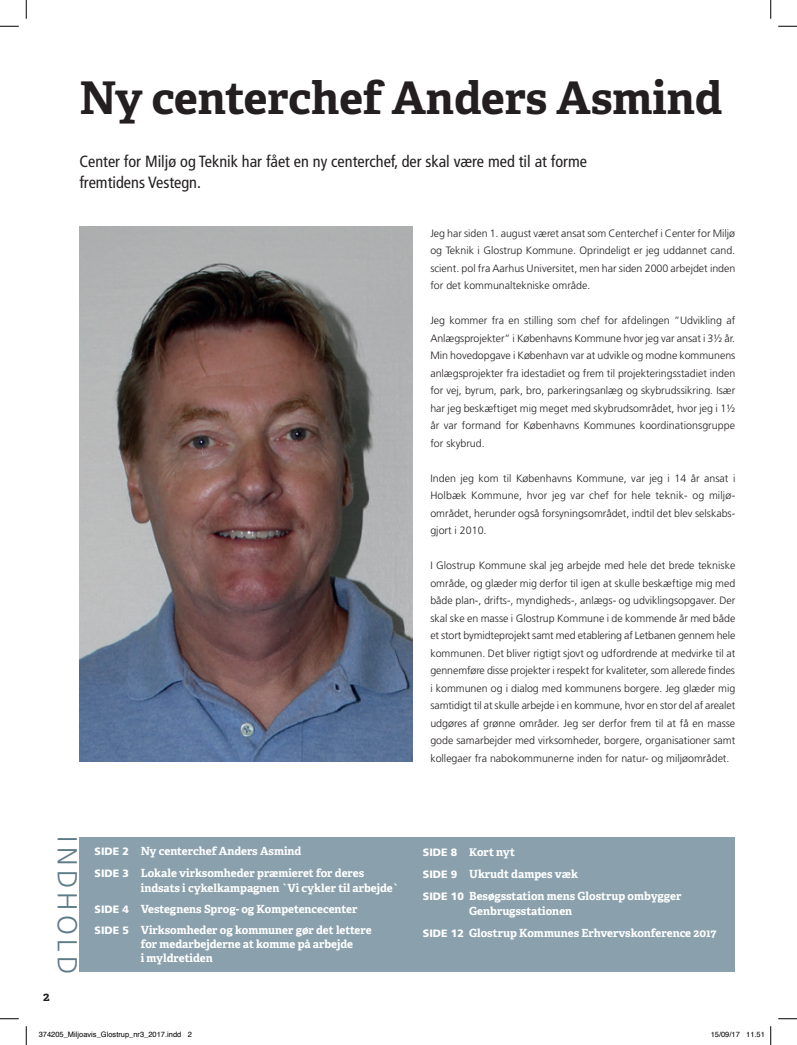
<style>
.page{position:relative;width:797px;height:1045px;background:#fff}
.page>*{position:absolute;margin:0;border:0;box-sizing:border-box;transform-origin:0 0}
.t1{font:700 45px "Adelle Basic";color:#231f20}
.t2{font:300 27.5px "Frutiger";letter-spacing:.16em;color:#5e7b88}
.t3{font:condensed 16.25px/21.2px "Frutiger LT Std";color:#231f20}
.t4{font:700 12.5px "Adelle Basic";color:#231f20}
.t5{font:700 11.25px/22.1px "Adelle Basic";color:#fff}
.t6{font:300 10.62px/17.5px "Frutiger LT Std";color:#231f20;text-align:justify}
.t7{font:7.5px "Helvetica";color:#000}
.s1{font-family:"Frutiger";font-weight:900;font-size:10.62px}
.s2{font-size:10.62px}
</style>
<div class="page">
<div style="left:79px;top:838px;width:656px;height:134px;background:#8aa1ad"></div>
<img style="left:79px;top:227px;width:333px;height:535px">
<svg style="left:0;top:25px;width:19px;height:2px"></svg>
<svg style="left:778px;top:25px;width:19px;height:2px"></svg>
<svg style="left:0;top:1018px;width:19px;height:1px"></svg>
<svg style="left:778px;top:1018px;width:19px;height:1px"></svg>
<svg style="left:25px;top:0;width:2px;height:19px"></svg>
<svg style="left:25px;top:1026px;width:2px;height:19px"></svg>
<svg style="left:770px;top:0;width:1px;height:19px"></svg>
<svg style="left:770px;top:1026px;width:1px;height:19px"></svg>
<h1 class="t1" style="left:79px;top:69px;width:644px">Ny centerchef Anders Asmind</h1>
<h3 class="t3" style="left:79px;top:151px;width:509px">Center for Miljø og Teknik har fået en ny centerchef, der skal være med til at forme fremtidens Vestegn.</h3>
<p class="t6" style="left:430px;top:224px;width:306px">Jeg har siden 1. august været ansat som Centerchef i Center for Miljø og Teknik i Glostrup Kommune. Oprindeligt er jeg uddannet cand. scient. pol fra Aarhus Universitet, men har siden 2000 arbejdet inden for det kommunaltekniske område.</p>
<p class="t6" style="left:430px;top:312px;width:306px">Jeg kommer fra en stilling som chef for afdelingen ”Udvikling af Anlægsprojekter” i Københavns Kommune hvor jeg var ansat i 3½ år.<br>Min hovedopgave i København var at udvikle og modne kommunens anlægsprojekter fra idestadiet og frem til projekteringsstadiet inden for vej, byrum, park, bro, parkeringsanlæg og skybrudssikring. Især har jeg beskæftiget mig meget med skybrudsområdet, hvor jeg i 1½ år var formand for Københavns Kommunes koordinationsgruppe for skybrud.</p>
<p class="t6" style="left:430px;top:469px;width:306px">Inden jeg kom til Københavns Kommune, var jeg i 14 år ansat i Holbæk Kommune, hvor jeg var chef for hele teknik- og miljø&shy;området, herunder også forsyningsområdet, indtil det blev selskabs&shy;gjort i 2010.</p>
<p class="t6" style="left:430px;top:557px;width:306px">I Glostrup Kommune skal jeg arbejde med hele det brede tekniske område, og glæder mig derfor til igen at skulle beskæftige mig med både plan-, drifts-, myndigheds-, anlægs- og udviklingsopgaver. Der skal ske en masse i Glostrup Kommune i de kommende år med både et stort bymidteprojekt samt med etablering af Letbanen gennem hele kommunen. Det bliver rigtigt sjovt og udfordrende at medvirke til at gennemføre disse projekter i respekt for kvaliteter, som allerede findes i kommunen og i dialog med kommunens borgere. Jeg glæder mig samtidigt til at skulle arbejde i en kommune, hvor en stor del af arealet udgøres af grønne områder. Jeg ser derfor frem til at få en masse gode samarbejder med virksomheder, borgere, organisationer samt kollegaer fra nabokommunerne inden for natur- og miljøområdet.</p>
<h2 class="t2" style="left:83px;top:836px;width:140px;rotate:90deg">INDHOLD</h2>
<p class="t5" style="left:94px;top:840px;width:271px"><span class="s1">SIDE 2</span> Ny centerchef Anders Asmind<br><span class="s1">SIDE 3</span> Lokale virksomheder præmieret for deres</p>
<p class="t5" style="left:94px;top:878px;width:305px;line-height:20.9px;text-indent:46px">indsats i cykelkampagnen `Vi cykler til arbejde`<br><span class="s1">SIDE 4</span> Vestegnens Sprog- og Kompetencecenter<br><span class="s1">SIDE 5</span> Virksomheder og kommuner gør det lettere</p>
<p class="t5" style="left:141px;top:937px;width:214px;line-height:13.8px">for medarbejderne at komme på arbejde i myldretiden</p>
<p class="t4" style="left:43px;top:988px;width:8px">2</p>
<p class="t5" style="left:423px;top:840px;width:260px"><span class="s1">SIDE 8</span> <span class="s2">K</span>ort nyt<br><span class="s1">SIDE 9</span> Ukrudt dampes væk<br><span class="s1">SIDE 10</span> Besøgsstation mens Glostrup ombygger</p>
<p class="t5" style="left:423px;top:900px;width:295px;text-indent:46px">Genbrugsstationen<br><span class="s1">SIDE 12</span> Glostrup Kommunes Erhvervskonference 2017</p>
<p class="t7" style="left:39px;top:1029px;width:154px">374205_Miljoavis_Glostrup_nr3_2017.indd 2</p>
<p class="t7" style="left:710px;top:1029px;width:56px">15/09/17 11.51</p>
</div>
